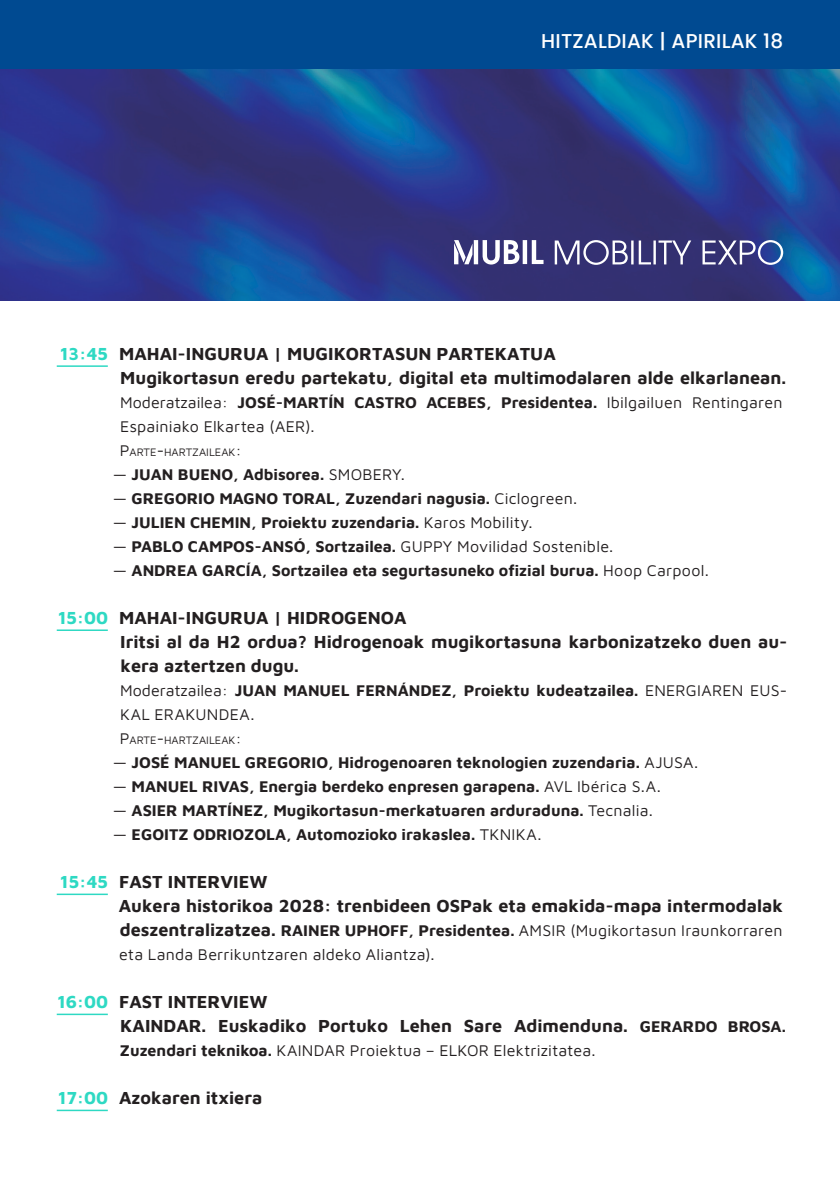
<style>
.page{position:relative;width:840px;height:1191px;background:#fff}
.page>*{position:absolute;margin:0;border:0;box-sizing:border-box;transform-origin:0 0}
.t1{font:500 20px "Poppins";letter-spacing:.01em;color:#fff}
.t2{font:700 18px/24px "Maven Pro";color:#231f20}
.t3{font:700 16px "Maven Pro";color:#231f20}
.t4{font:16px/24px "Maven Pro";letter-spacing:.015em;color:#231f20}
.t5{font:11.2px "Maven Pro";color:#231f20}
.s1{font-weight:700}
.s2{font-size:16px}
.s3{font-weight:400}
.s4{color:#2ed9c3}
</style>
<div class="page">
<img style="left:0;top:68px;width:839px;height:232px">
<div style="left:0;top:0;width:839px;height:68px;background:#004a91"></div>
<hr style="left:57px;top:365px;width:51px;height:2px;background:#2ed9c3">
<hr style="left:57px;top:629px;width:51px;height:2px;background:#2ed9c3">
<hr style="left:57px;top:893px;width:51px;height:2px;background:#2ed9c3">
<hr style="left:57px;top:1013px;width:51px;height:2px;background:#2ed9c3">
<hr style="left:57px;top:1109px;width:51px;height:2px;background:#2ed9c3">
<svg style="left:554px;top:240px;width:228px;height:25px"></svg>
<svg style="left:454px;top:240px;width:89px;height:24px"></svg>
<p class="t1" style="left:541px;top:29px;width:243px">HITZALDIAK | APIRILAK 18</p>
<p class="t2" style="left:120px;top:341px;width:667px;text-indent:136px">A | MUGI KORTASU N PARTEKATUA<br>Mugikortasun eredu partekatu, digital eta multimodalaren alde elkarlanean.</p>
<p class="t4" style="left:120px;top:389px;width:663px">Moderatzailea: <span class="s1">JOSÉ-MARTÍN CASTRO ACEBES, Presidentea.</span> Ibilgailuen Rentingaren<br>Espainiako Elkartea (AER).</p>
<p class="t5" style="left:120px;top:444px;width:123px"><span class="s2">P</span>ARTE<span class="s2">-</span>HARTZAILEAK<span class="s2">:</span></p>
<p class="t3" style="left:113px;top:464px;width:294px"><span class="s3">—</span> JUAN BUENO, Adbisorea. <span class="s3">SMOBERY.</span></p>
<p class="t3" style="left:113px;top:488px;width:466px"><span class="s3">—</span> GREGORIO MAGNO TORAL, Zuzendari nagusia. <span class="s3">Ciclogreen.</span></p>
<p class="t3" style="left:113px;top:512px;width:421px"><span class="s3">—</span> JULIEN CHEMIN, Proiektu zuzendaria. <span class="s3">Karos Mobility.</span></p>
<p class="t3" style="left:113px;top:536px;width:502px"><span class="s3">—</span> PABLO CAMPOS-ANSÓ, Sortzailea. <span class="s3">GUPPY Movilidad Sostenible.</span></p>
<p class="t3" style="left:113px;top:560px;width:597px"><span class="s3">—</span> ANDREA GARCÍA, Sortzailea eta segurtasuneko ofizial burua. <span class="s3">Hoop Carpool.</span></p>
<p class="t2" style="left:58px;top:605px;width:160px"><span class="s4">15:00</span> MAHAI-INGURU</p>
<p class="t2" style="left:60px;top:341px;width:158px"><span class="s4">13:45</span> MAHAI-INGURU</p>
<p class="t2" style="left:120px;top:605px;width:668px;text-indent:136px">A | HIDROGENOA<br>Iritsi al da H2 ordua? Hidrogenoak mugikortasuna karbonizatzeko duen au&shy;kera aztertzen dugu.</p>
<p class="t4" style="left:120px;top:677px;width:668px">Moderatzailea: <span class="s1">JUAN MANUEL FERNÁNDEZ, Proiektu kudeatzailea.</span> ENERGIAREN EUS-<br>KAL ERAKUNDEA.</p>
<p class="t5" style="left:120px;top:732px;width:123px"><span class="s2">P</span>ARTE<span class="s2">-</span>HARTZAILEAK<span class="s2">:</span></p>
<p class="t3" style="left:113px;top:752px;width:586px"><span class="s3">—</span> JOSÉ MANUEL GREGORIO, Hidrogenoaren teknologien zuzendaria. <span class="s3">AJUSA.</span></p>
<p class="t3" style="left:113px;top:776px;width:549px"><span class="s3">—</span> MANUEL RIVAS, Energia berdeko enpresen garapena. <span class="s3">AVL Ibérica S.A.</span></p>
<p class="t3" style="left:113px;top:800px;width:541px"><span class="s3">—</span> ASIER MARTÍNEZ, Mugikortasun-merkatuaren arduraduna. <span class="s3">Tecnalia.</span></p>
<p class="t3" style="left:113px;top:824px;width:430px"><span class="s3">—</span> EGOITZ ODRIOZOLA, Automozioko irakaslea. <span class="s3">TKNIKA.</span></p>
<p class="t2" style="left:119px;top:869px;width:665px;text-indent:-58px"><span class="s4">15:45</span> FAST INTERVIEW<br>Aukera historikoa 2028: trenbideen OSPak eta emakida-mapa intermodalak deszentralizatzea. <span class="s2">Raine r Uphoff</span></p>
<p class="t4" style="left:119px;top:917px;width:664px;text-indent:289px"><span class="s1">, Presidentea.</span> AMSIR (Mugikortasun Iraunkorraren eta Landa Berrikuntzaren aldeko Aliantza).</p>
<p class="t2" style="left:120px;top:989px;width:586px;text-indent:-63px"><span class="s4">16:00</span> FAST INTERVIEW<br>KAINDAR. Euskadiko Portuko Lehen Sare Adimenduna. <span class="s2">Ge rardo</span></p>
<p class="t3" style="left:727px;top:1016px;width:59px">Brosa.</p>
<p class="t4" style="left:120px;top:1037px;width:477px"><span class="s1">Zuzendari teknikoa.</span> KAINDAR Proiektua – ELKOR Elektrizitatea.</p>
<p class="t2" style="left:58px;top:1085px;width:206px"><span class="s4">17:00</span> Azokaren itxiera</p>
</div>
